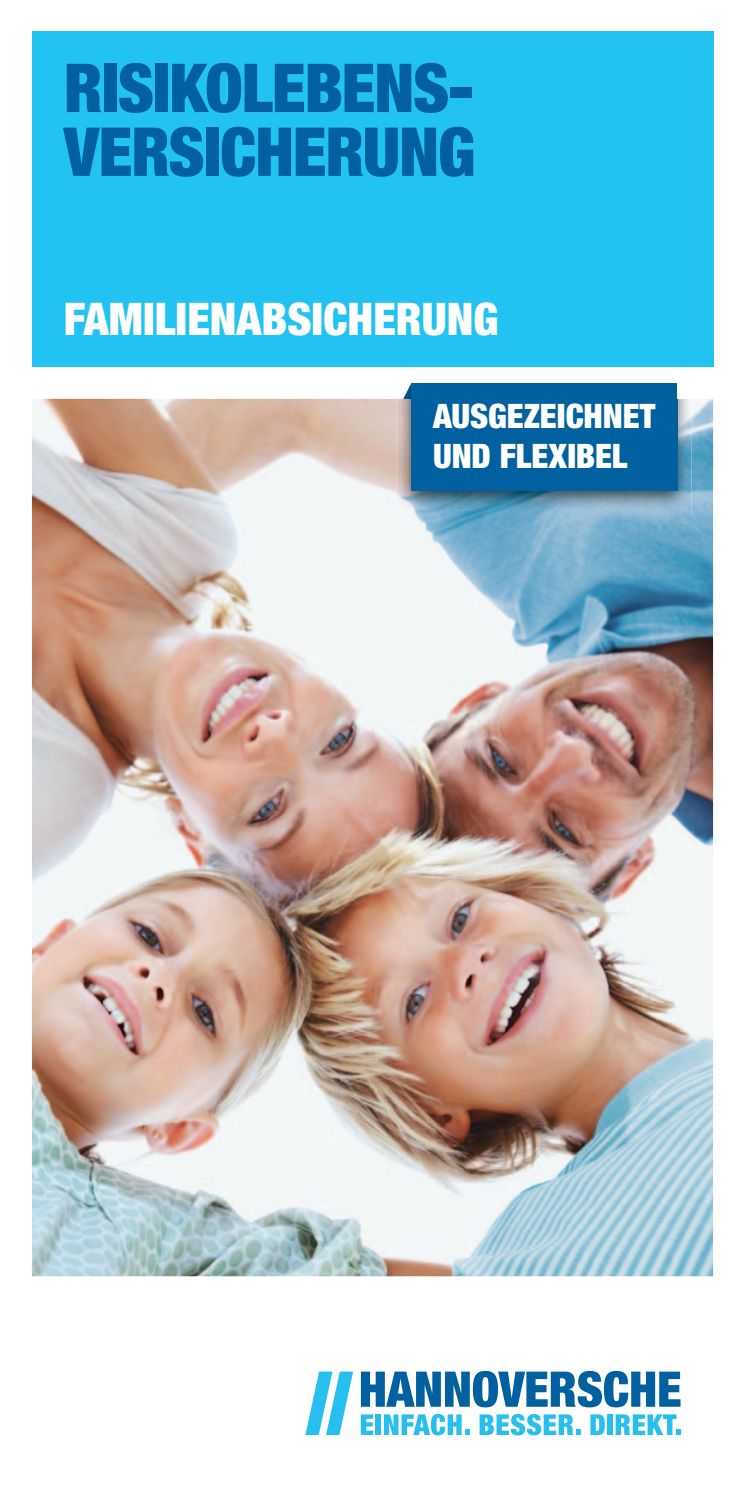
<style>
.page{position:relative;width:745px;height:1489px;background:#fff}
.page>*{position:absolute;margin:0;border:0;box-sizing:border-box;transform-origin:0 0}
.t1{font:900 condensed 67.5px/63.8px "Helvetica Neue LT Std";letter-spacing:-.02em;color:#0060a0}
.t2{font:900 condensed 45px "Helvetica Neue LT Std";color:#fff}
.t3{font:900 condensed 33.75px/39.8px "Helvetica Neue LT Std";letter-spacing:-.005em;color:#fff}
</style>
<div class="page">
<svg style="left:305px;top:1371px;width:48px;height:63px"></svg>
<svg style="left:360px;top:1370px;width:320px;height:37px"></svg>
<svg style="left:360px;top:1414px;width:13px;height:20px"></svg>
<div style="left:375px;top:1414px;width:6px;height:20px;background:#26bff0"></div>
<svg style="left:384px;top:1414px;width:85px;height:21px"></svg>
<svg style="left:479px;top:1414px;width:101px;height:21px"></svg>
<svg style="left:590px;top:1414px;width:14px;height:20px"></svg>
<div style="left:607px;top:1414px;width:5px;height:20px;background:#26bff0"></div>
<svg style="left:615px;top:1414px;width:65px;height:20px"></svg>
<img style="left:32px;top:399px;width:680px;height:877px">
<div style="left:32px;top:32px;width:680px;height:335px;background:#22c2f3"></div>
<img style="left:396px;top:399px;width:295px;height:112px">
<div style="left:411px;top:383px;width:266px;height:107px;background:#0060a0"></div>
<svg style="left:378px;top:383px;width:34px;height:16px"></svg>
<p class="t1" style="left:64px;top:55px;width:413px">RISIKOLEBENS-<br>VERSICHERUNG</p>
<p class="t2" style="left:64px;top:291px;width:436px">FAMILIENABSICHERUNG</p>
<p class="t3" style="left:433px;top:396px;width:224px">AUSGEZEICHNET<br>UND FLEXIBEL</p>
</div>
